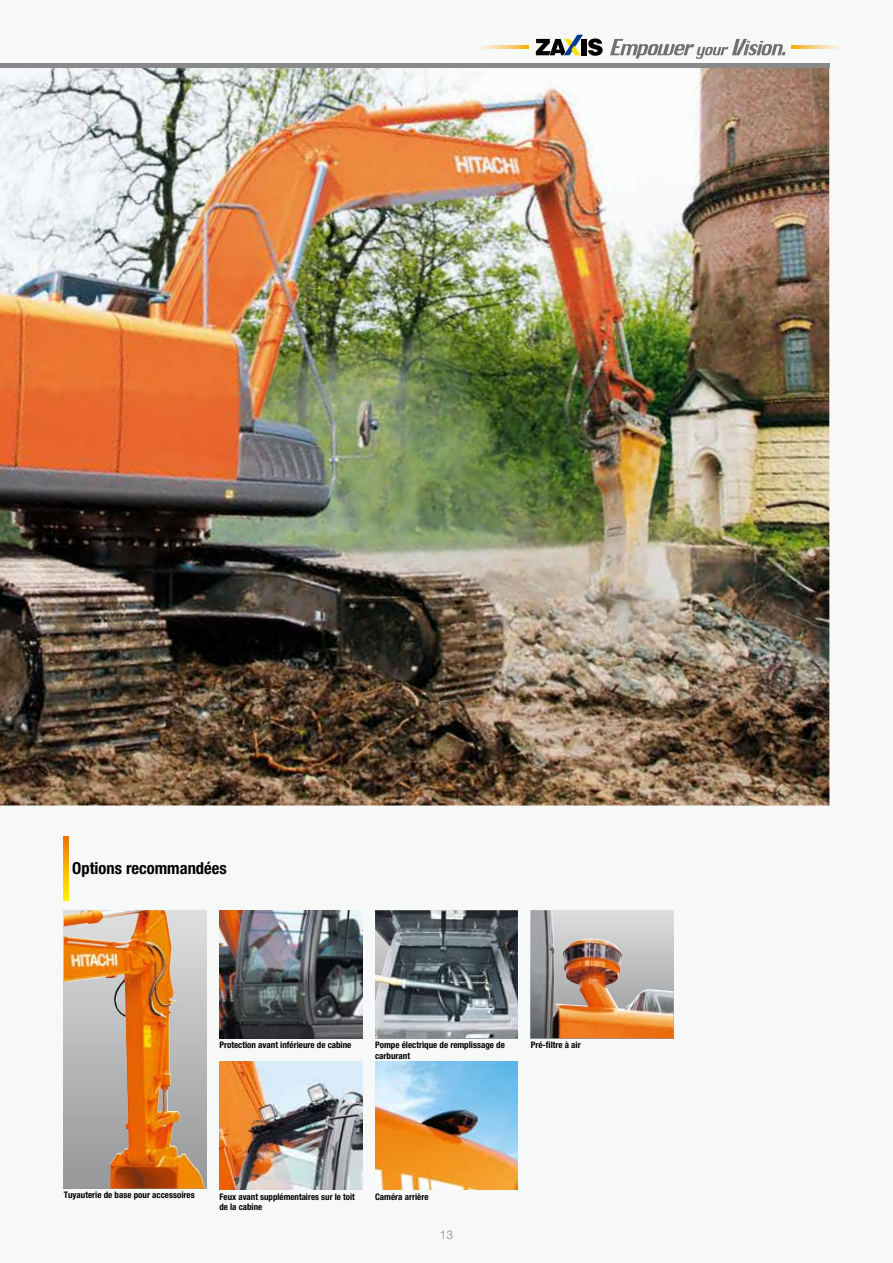
<style>
.page{position:relative;width:893px;height:1263px;background:#f7f8f8}
.page>*{position:absolute;margin:0;border:0;box-sizing:border-box;transform-origin:0 0}
.t1{font:700 condensed 16.5px "Helvetica Neue LT Pro";color:#000}
.t2{font:12px "Helvetica Neue LT Pro";color:#9fa0a0}
.t3{font:700 condensed 9px/10.5px "Helvetica Neue LT Pro";color:#000}
</style>
<div class="page">
<svg style="left:536px;top:35px;width:67px;height:21px"></svg>
<svg style="left:610px;top:39px;width:175px;height:20px"></svg>
<svg style="left:480px;top:45px;width:49px;height:3px"></svg>
<svg style="left:791px;top:45px;width:49px;height:3px"></svg>
<img style="left:0;top:68px;width:829px;height:737px">
<hr style="left:0;top:64px;width:829px;height:4px;background:#898989">
<svg style="left:64px;top:837px;width:4px;height:63px"></svg>
<img style="left:64px;top:910px;width:141px;height:278px">
<img style="left:219px;top:910px;width:144px;height:128px">
<img style="left:375px;top:910px;width:143px;height:128px">
<img style="left:375px;top:1062px;width:143px;height:128px">
<img style="left:531px;top:910px;width:143px;height:128px">
<img style="left:219px;top:1062px;width:143px;height:128px">
<h1 class="t1" style="left:72px;top:858px;width:156px">Options recommandées</h1>
<p class="t3" style="left:219px;top:1039px;width:134px">Protection avant inférieure de cabine</p>
<p class="t3" style="left:375px;top:1039px;width:131px">Pompe électrique de remplissage de carburant</p>
<p class="t3" style="left:531px;top:1039px;width:52px">Pré-filtre à air</p>
<p class="t3" style="left:64px;top:1190px;width:132px">Tuyauterie de base pour accessoires</p>
<p class="t3" style="left:219px;top:1191px;width:137px">Feux avant supplémentaires sur le toit de la cabine</p>
<p class="t3" style="left:375px;top:1191px;width:55px">Caméra arrière</p>
<h2 class="t2" style="left:440px;top:1228px;width:15px">13</h2>
</div>
